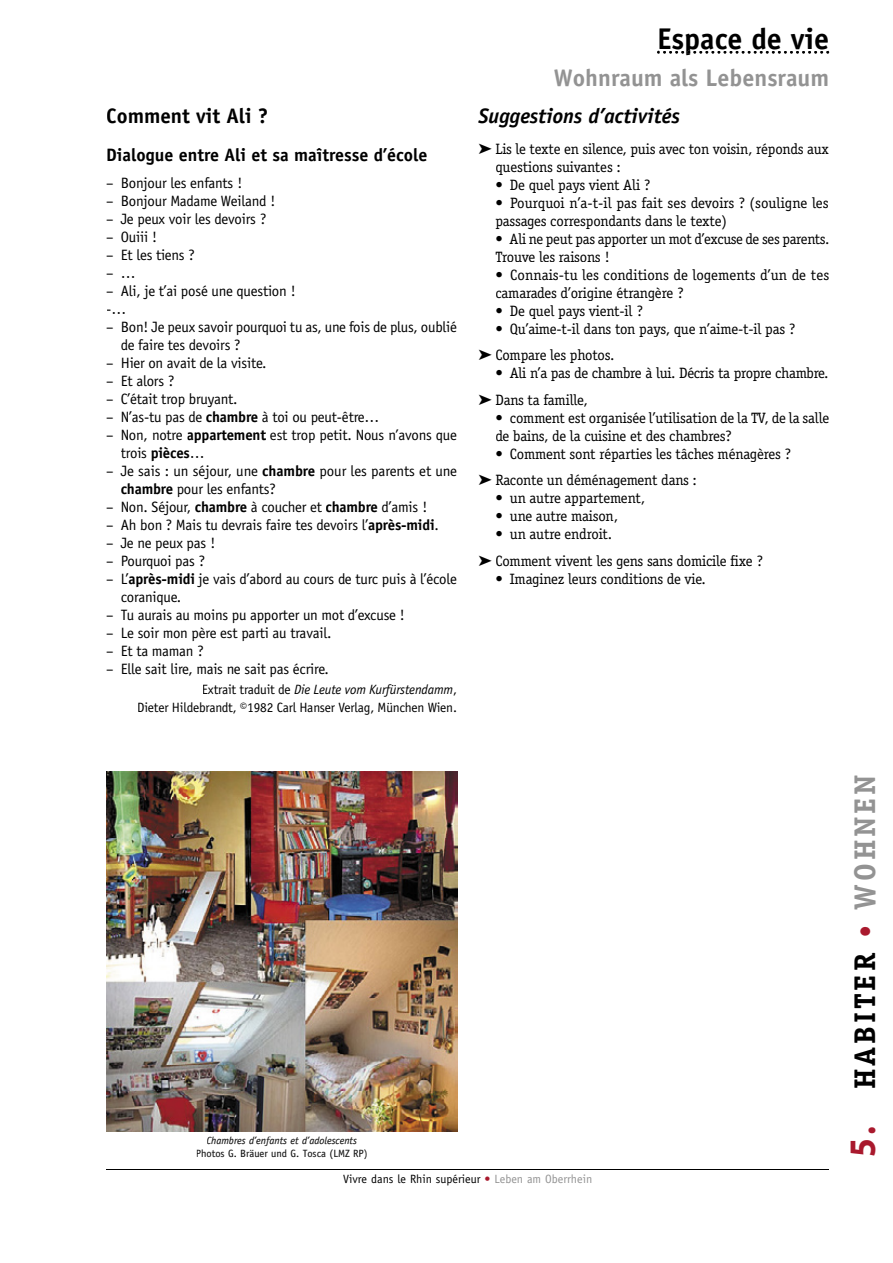
<style>
.page{position:relative;width:893px;height:1263px;background:#fff}
.page>*{position:absolute;margin:0;border:0;box-sizing:border-box;transform-origin:0 0}
.t1{font:700 30px "Officina Serif";letter-spacing:.1em;color:#000}
.t2{font:700 30px "Officina Sans";color:#000}
.t3{font:700 24px "Officina Sans";color:#939393}
.t4{font:italic 700 21px "Officina Sans";color:#000}
.t5{font:700 21px "Officina Sans";color:#000}
.t6{font:700 18px "Officina Sans";color:#000}
.t7{font:15px/18px "Officina Serif";letter-spacing:-.01em;color:#000}
.t8{font:15px/18px "Officina Sans";letter-spacing:-.01em;color:#000}
.t9{font:13.5px/18px "Officina Sans";letter-spacing:-.01em;color:#000;text-align:right}
.t10{font:12px "Officina Sans";color:#000}
.t11{font:italic 10.5px "Officina Sans";color:#000}
.t12{font:10.5px "Officina Sans";color:#000}
.s1{font-weight:700}
.s2{font-style:italic}
.s3{color:#a9192d}
.s4{color:#939393}
.s5{font-family:"Myriad Pro";font-size:37.5px;color:#a9192d}
</style>
<div class="page">
<hr style="left:106px;top:1169px;width:723px;height:1px;background:#000">
<svg style="left:657px;top:51px;width:172px;height:3px"></svg>
<img style="left:106px;top:771px;width:351px;height:360px">
<svg style="left:197px;top:1136px;width:170px;height:23px"></svg>
<h3 class="t5" style="left:106px;top:103px;width:164px">Comment vit Ali ?</h3>
<p class="t6" style="left:106px;top:144px;width:323px">Dialogue entre Ali et sa maîtresse d’école</p>
<p class="t8" style="left:106px;top:174px;width:138px">– Bonjour les enfants !</p>
<p class="t8" style="left:106px;top:192px;width:171px">– Bonjour Madame Weiland !</p>
<p class="t8" style="left:106px;top:210px;width:162px">– Je peux voir les devoirs ?</p>
<p class="t8" style="left:106px;top:228px;width:52px">– Ouiii !</p>
<p class="t8" style="left:106px;top:246px;width:90px">– Et les tiens ?</p>
<p class="t8" style="left:106px;top:264px;width:31px">– …</p>
<p class="t8" style="left:106px;top:282px;width:191px">– Ali, je t’ai posé une question ! -…</p>
<p class="t8" style="left:121px;top:318px;width:338px;text-indent:-14px">– Bon! Je peux savoir pourquoi tu as, une fois de plus, oublié de faire tes devoirs ?</p>
<p class="t8" style="left:106px;top:354px;width:162px">– Hier on avait de la visite.</p>
<p class="t8" style="left:106px;top:372px;width:70px">– Et alors ?</p>
<p class="t8" style="left:106px;top:390px;width:133px">– C’était trop bruyant.</p>
<p class="t8" style="left:106px;top:408px;width:275px">– N’as-tu pas de <span class="s1">chambre</span> à toi ou peut-être…</p>
<p class="t8" style="left:121px;top:426px;width:338px;text-indent:-14px">– Non, notre <span class="s1">appartement</span> est trop petit. Nous n’avons que trois <span class="s1">pièces</span>…</p>
<p class="t8" style="left:121px;top:462px;width:338px;text-indent:-14px">– Je sais : un séjour, une <span class="s1">chambre</span> pour les parents et une <span class="s1">chambre</span> pour les enfants?</p>
<p class="t8" style="left:106px;top:498px;width:323px">– Non. Séjour, <span class="s1">chambre</span> à coucher et <span class="s1">chambre</span> d’amis !</p>
<p class="t8" style="left:106px;top:516px;width:334px">– Ah bon ? Mais tu devrais faire tes devoirs l’<span class="s1">après-midi</span>.</p>
<p class="t8" style="left:106px;top:534px;width:110px">– Je ne peux pas !</p>
<p class="t8" style="left:106px;top:552px;width:100px">– Pourquoi pas ?</p>
<p class="t8" style="left:121px;top:570px;width:338px;text-indent:-14px">– L’<span class="s1">après-midi</span> je vais d’abord au cours de turc puis à l’école coranique.</p>
<p class="t8" style="left:106px;top:606px;width:300px">– Tu aurais au moins pu apporter un mot d’excuse !</p>
<p class="t8" style="left:106px;top:624px;width:227px">– Le soir mon père est parti au travail.</p>
<p class="t8" style="left:106px;top:642px;width:99px">– Et ta maman ?</p>
<p class="t8" style="left:106px;top:660px;width:224px">– Elle sait lire, mais ne sait pas écrire.</p>
<p class="t9" style="left:137px;top:681px;width:321px">Extrait traduit de <span class="s2">Die Leute vom Kurfürstendamm</span>,<br>Dieter Hildebrandt, ©1982 Carl Hanser Verlag, München Wien.</p>
<h1 class="t2" style="left:657px;top:20px;width:174px">Espace de vie</h1>
<h2 class="t3" style="left:554px;top:63px;width:277px">Wohnraum als Lebensraum</h2>
<h3 class="t4" style="left:478px;top:103px;width:203px">Suggestions d’activités</h3>
<p class="t7" style="left:495px;top:139px;width:335px;text-indent:-17px">➤ Lis le texte en silence, puis avec ton voisin, réponds aux questions suivantes :</p>
<p class="t7" style="left:495px;top:175px;width:157px">• De quel pays vient Ali ?</p>
<p class="t7" style="left:495px;top:193px;width:335px">• Pourquoi n’a-t-il pas fait ses devoirs ? (souligne les passages correspondants dans le texte)</p>
<p class="t7" style="left:495px;top:229px;width:335px">• Ali ne peut pas apporter un mot d’excuse de ses parents.<br>Trouve les raisons !</p>
<p class="t7" style="left:495px;top:265px;width:335px">• Connais-tu les conditions de logements d’un de tes camarades d’origine étrangère ?</p>
<p class="t7" style="left:495px;top:301px;width:149px">• De quel pays vient-il ?</p>
<p class="t7" style="left:478px;top:315px;width:319px;line-height:26.5px;text-indent:17px">• Qu’aime-t-il dans ton pays, que n’aime-t-il pas ? ➤ Compare les photos.</p>
<p class="t7" style="left:478px;top:360px;width:352px;line-height:26.5px;text-indent:17px">• Ali n’a pas de chambre à lui. Décris ta propre chambre. ➤ Dans ta famille,</p>
<p class="t7" style="left:495px;top:408px;width:335px">• comment est organisée l’utilisation de la TV, de la salle de bains, de la cuisine et des chambres?</p>
<p class="t7" style="left:478px;top:440px;width:314px;line-height:26.5px;text-indent:17px">• Comment sont réparties les tâches ménagères ? ➤ Raconte un déménagement dans :</p>
<p class="t7" style="left:495px;top:489px;width:151px">• un autre appartement,</p>
<p class="t7" style="left:495px;top:507px;width:124px">• une autre maison,</p>
<p class="t7" style="left:478px;top:521px;width:286px;line-height:26.5px;text-indent:17px">• un autre endroit.<br>➤ Comment vivent les gens sans domicile fixe ?</p>
<p class="t7" style="left:495px;top:569px;width:212px">• Imaginez leurs conditions de vie.</p>
<p class="t11" style="left:206px;top:1134px;width:152px">Chambres d’enfants et d’adolescents</p>
<p class="t12" style="left:196px;top:1147px;width:173px">Photos G. Bräuer und G. Tosca (LMZ RP)</p>
<p class="t10" style="left:343px;top:1171px;width:251px">Vivre dans le Rhin supérieur <span class="s3">•</span> <span class="s4">Leben am Oberrhein</span></p>
<h1 class="t1" style="left:846px;top:1157px;width:383px;rotate:-90deg"><span class="s5">5.</span> HABITER <span class="s5">•</span> <span class="s4">WOHNEN</span></h1>
</div>
